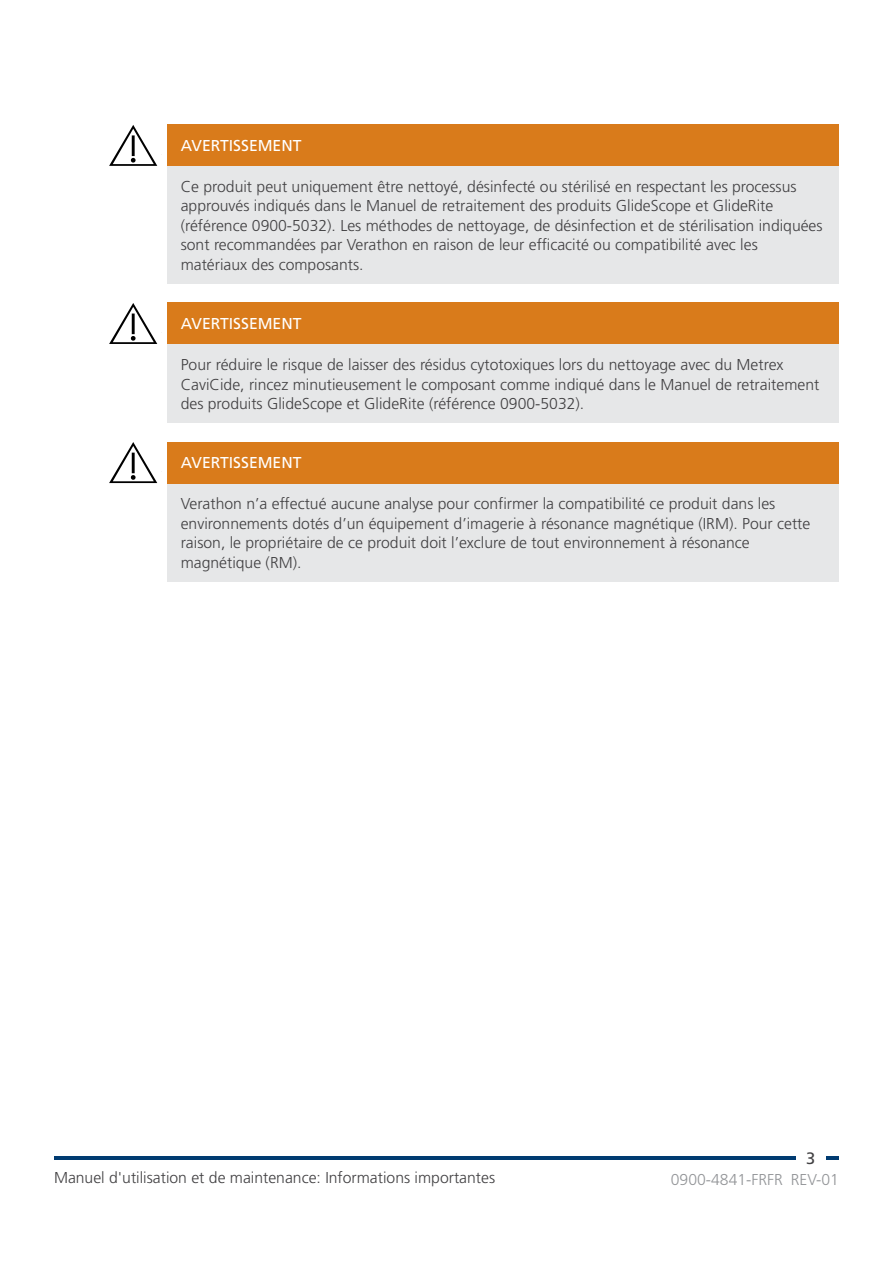
<style>
.page{position:relative;width:893px;height:1263px;background:#fff}
.page>*{position:absolute;margin:0;border:0;box-sizing:border-box;transform-origin:0 0}
.t1{font:16.5px "Frutiger LT Std";color:#414042}
.Table_Text{font:300 15.75px/19.5px "Frutiger LT Std";color:#414042}
.Caution_Heading{font:15.75px "Frutiger LT Std";color:#fff}
.t2{font:300 15.75px "Frutiger LT Std";color:#939598}
</style>
<div class="page">
<hr style="left:54px;top:1156px;width:785px;height:3px;background:#003b71">
<div style="left:796px;top:1151px;width:29px;height:14px;background:#fff"></div>
<div style="left:167px;top:164px;width:672px;height:119px;background:#e6e7e8"></div>
<div style="left:167px;top:125px;width:672px;height:41px;background:#d97b1b"></div>
<svg style="left:109px;top:125px;width:49px;height:41px"></svg>
<div style="left:167px;top:342px;width:672px;height:80px;background:#e6e7e8"></div>
<div style="left:167px;top:303px;width:672px;height:41px;background:#d97b1b"></div>
<svg style="left:109px;top:303px;width:49px;height:41px"></svg>
<div style="left:167px;top:481px;width:672px;height:100px;background:#e6e7e8"></div>
<div style="left:167px;top:442px;width:672px;height:41px;background:#d97b1b"></div>
<svg style="left:109px;top:442px;width:49px;height:41px"></svg>
<p class="Caution_Heading" style="left:181px;top:136px;width:122px">AVERTISSEMENT</p>
<p class="Table_Text" style="left:181px;top:177px;width:643px">Ce produit peut uniquement être nettoyé, désinfecté ou stérilisé en respectant les processus approuvés indiqués dans le Manuel de retraitement des produits GlideScope et GlideRite (référence 0900‑5032). Les méthodes de nettoyage, de désinfection et de stérilisation indiquées sont recommandées par Verathon en raison de leur efficacité ou compatibilité avec les matériaux des composants.</p>
<p class="Caution_Heading" style="left:181px;top:315px;width:122px">AVERTISSEMENT</p>
<p class="Table_Text" style="left:181px;top:355px;width:640px">Pour réduire le risque de laisser des résidus cytotoxiques lors du nettoyage avec du Metrex<br>CaviCide, rincez minutieusement le composant comme indiqué dans le Manuel de retraitement des produits GlideScope et GlideRite (référence 0900-5032).</p>
<p class="Caution_Heading" style="left:181px;top:454px;width:122px">AVERTISSEMENT</p>
<p class="Table_Text" style="left:181px;top:494px;width:631px">Verathon n’a effectué aucune analyse pour confirmer la compatibilité ce produit dans les environnements dotés d’un équipement d’imagerie à résonance magnétique (IRM). Pour cette raison, le propriétaire de ce produit doit l’exclure de tout environnement à résonance magnétique (RM).</p>
<p class="t1" style="left:806px;top:1148px;width:11px">3</p>
<p class="Table_Text" style="left:54px;top:1168px;width:443px">Manuel d'utilisation et de maintenance: Informations importantes</p>
<p class="t2" style="left:671px;top:1170px;width:170px">0900-4841-FRFR REV-01</p>
</div>
